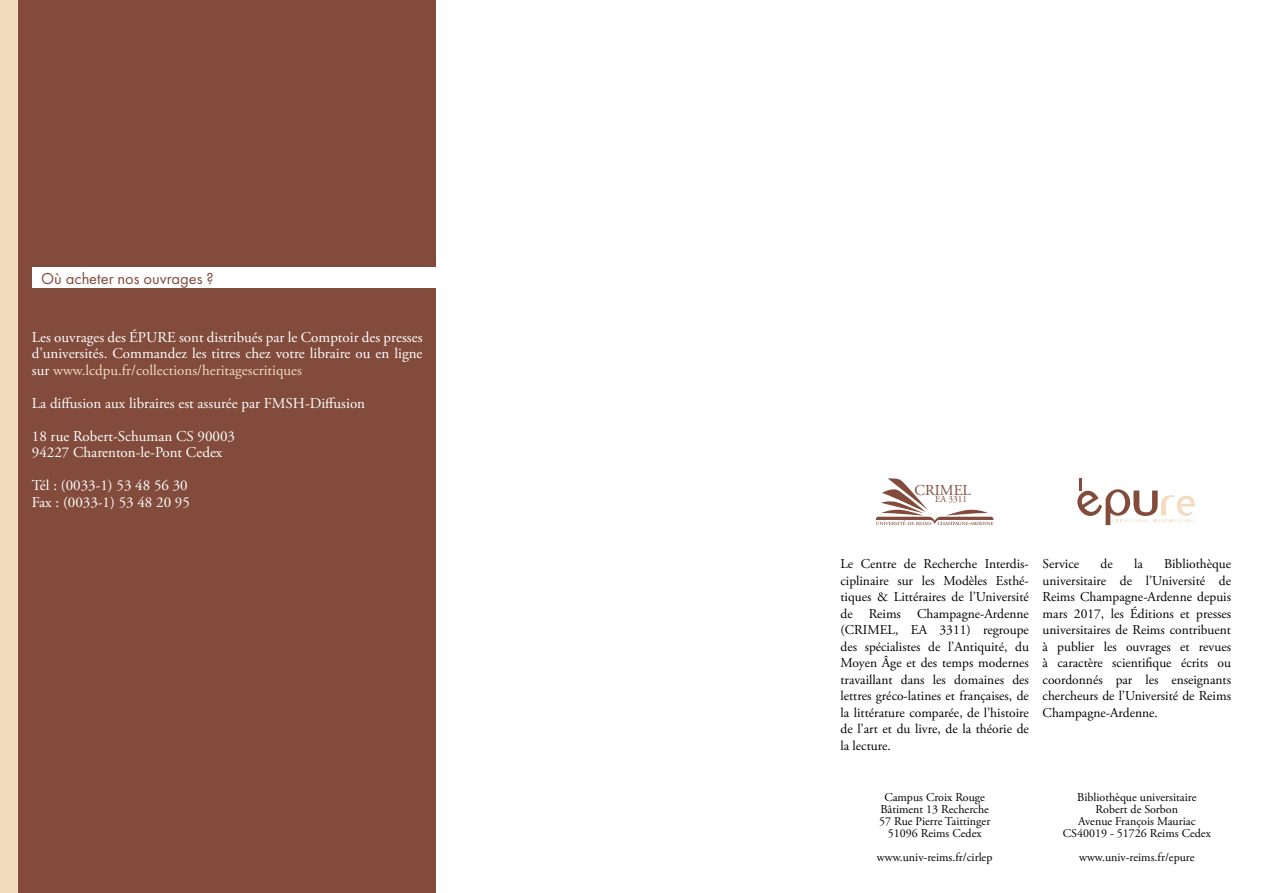
<style>
.page{position:relative;width:1263px;height:893px;background:#fff}
.page>*{position:absolute;margin:0;border:0;box-sizing:border-box;transform-origin:0 0}
.t1{font:16.5px "Futura PT";color:#824b3b}
.t2{font:15.15px "Adobe Garamond Pro";color:#824b3b}
.t3{font:15px/16.5px "Adobe Garamond Pro";color:#fff}
.t4{font:13.5px/16.5px "Adobe Garamond Pro";color:#000;text-align:justify}
.t5{font:12px/12px "Adobe Garamond Pro";color:#000;text-align:center}
.t6{font:9.3px "Adobe Garamond Pro";color:#824b3b}
.s1{color:#f2dcbd}
</style>
<div class="page">
<svg style="left:1077px;top:478px;width:118px;height:47px"></svg>
<div style="left:0;top:0;width:32px;height:893px;background:#f2dcbd"></div>
<div style="left:18px;top:0;width:418px;height:893px;background:#824b3b"></div>
<div style="left:32px;top:267px;width:408px;height:20px;background:#fff"></div>
<svg style="left:875px;top:478px;width:119px;height:47px"></svg>
<p class="t1" style="left:41px;top:268px;width:174px">Où acheter nos ouvrages ?</p>
<p class="t3" style="left:32px;top:329px;width:392px;text-align:justify">Les ouvrages des ÉPURE sont distribués par le Comptoir des presses d’universités. Commandez les titres chez votre libraire ou en ligne sur <span class="s1">www.lcdpu.fr/collections/heritagescritiques</span></p>
<p class="t3" style="left:32px;top:395px;width:335px">La diffusion aux libraires est assurée par FMSH-Diffusion</p>
<p class="t3" style="left:32px;top:428px;width:205px">18 rue Robert-Schuman CS 90003<br>94227 Charenton-le-Pont Cedex</p>
<p class="t3" style="left:32px;top:478px;width:160px">Tél : (0033-1) 53 48 56 30<br>Fax : (0033-1) 53 48 20 95</p>
<p class="t2" style="left:914px;top:481px;width:58px">CRIMEL</p>
<p class="t6" style="left:935px;top:494px;width:34px">EA 3311</p>
<p class="t4" style="left:840px;top:556px;width:190px">Le Centre de Recherche Interdis&shy;ciplinaire sur les Modèles Esthé&shy;tiques &amp; Littéraires de l’Université de Reims Champagne-Ardenne (CRIMEL, EA 3311) regroupe des spécialistes de l’Antiquité, du Moyen Âge et des temps modernes travaillant dans les domaines des lettres gréco-latines et françaises, de la littérature comparée, de l’histoire de l’art et du livre, de la théorie de la lecture.</p>
<p class="t4" style="left:1042px;top:556px;width:38px">Service</p>
<p class="t4" style="left:1100px;top:556px;width:14px">de</p>
<p class="t4" style="left:1134px;top:556px;width:10px">la</p>
<p class="t4" style="left:1042px;top:556px;width:190px;text-indent:121px">Bibliothèque universitaire de l’Université de Reims Champagne-Ardenne depuis mars 2017, les Éditions et presses universitaires de Reims contribuent à publier les ouvrages et revues à caractère scientifique écrits ou coordonnés par les enseignants chercheurs de l’Université de Reims Champagne-Ardenne.</p>
<p class="t5" style="left:879px;top:792px;width:113px">Campus Croix Rouge<br>Bâtiment 13 Recherche<br>57 Rue Pierre Taittinger<br>51096 Reims Cedex</p>
<p class="t5" style="left:877px;top:852px;width:117px">www.univ-reims.fr/cirlep</p>
<p class="t5" style="left:1063px;top:792px;width:149px">Bibliothèque universitaire<br>Robert de Sorbon<br>Avenue François Mauriac<br>CS40019 - 51726 Reims Cedex</p>
<p class="t5" style="left:1079px;top:852px;width:117px">www.univ-reims.fr/epure</p>
</div>
